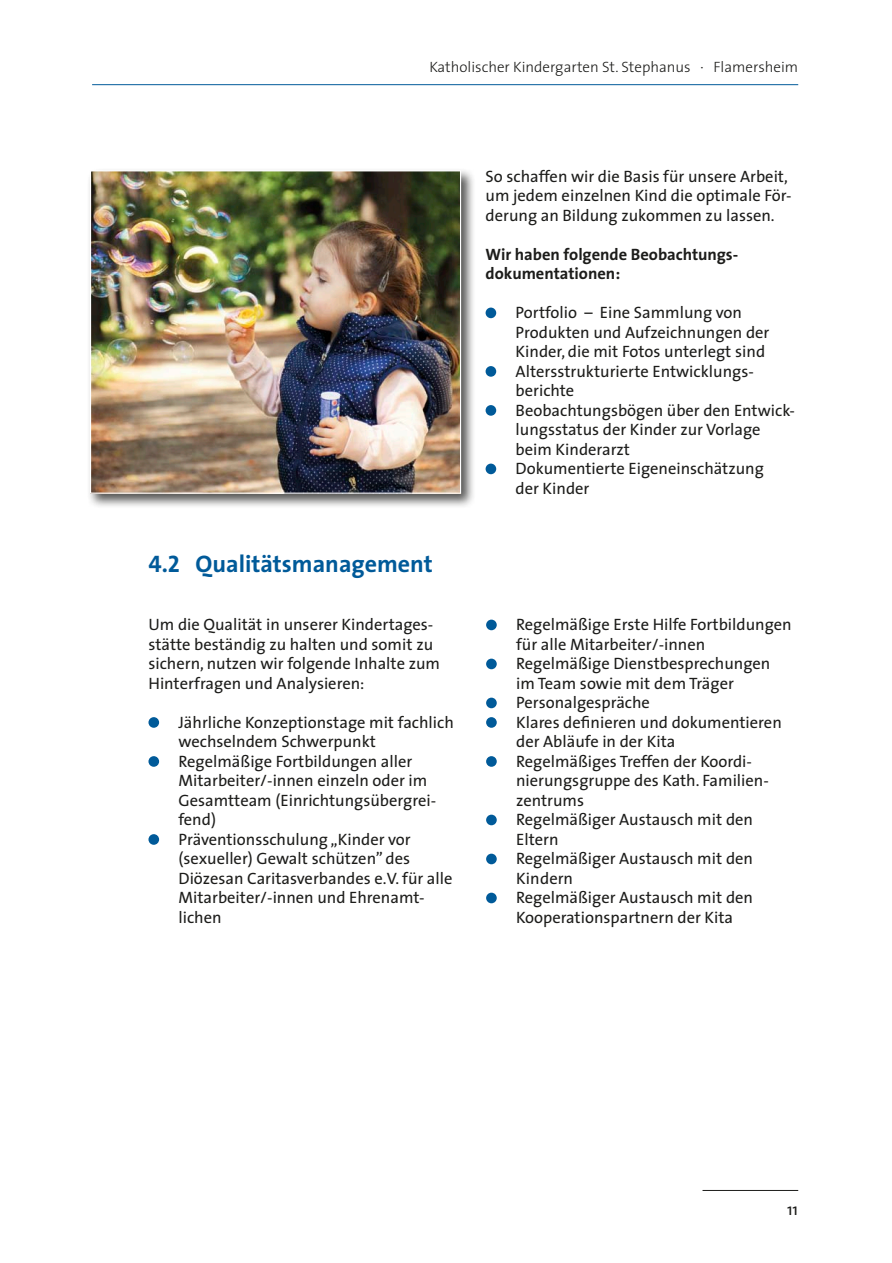
<style>
.page{position:relative;width:892px;height:1263px;background:#fff}
.page>*{position:absolute;margin:0;border:0;box-sizing:border-box;transform-origin:0 0}
.t1{font:700 24px "The Sans";color:#005a99}
.t2{font:16.5px/19.5px "The Sans";color:#1c1c1a}
.t3{font:700 16.5px/19.5px "The Sans";color:#1c1c1a}
.t4{font:300 15px "The Sans";color:#1c1c1a}
.s1{font-family:"The Sans Bold Caps";font-weight:400}
</style>
<div class="page">
<hr style="left:92px;top:84px;width:706px;height:1px;background:#005a99">
<hr style="left:702px;top:1190px;width:96px;height:1px;background:#1c1c1a">
<div style="left:485px;top:308px;width:11px;height:10px;background:#005a99;border-radius:50%"></div>
<div style="left:485px;top:366px;width:11px;height:11px;background:#005a99;border-radius:50%"></div>
<div style="left:485px;top:405px;width:11px;height:11px;background:#005a99;border-radius:50%"></div>
<div style="left:485px;top:464px;width:11px;height:10px;background:#005a99;border-radius:50%"></div>
<div style="left:87px;top:167px;width:389px;height:342px;background:#1c1c1a;opacity:.75"></div>
<img style="left:92px;top:172px;width:367px;height:320px">
<div style="left:90px;top:170px;width:371px;height:324px;border:1px solid #fff"></div>
<div style="left:148px;top:717px;width:11px;height:11px;background:#005a99;border-radius:50%"></div>
<div style="left:148px;top:756px;width:11px;height:11px;background:#005a99;border-radius:50%"></div>
<div style="left:148px;top:834px;width:11px;height:11px;background:#005a99;border-radius:50%"></div>
<div style="left:486px;top:620px;width:11px;height:10px;background:#005a99;border-radius:50%"></div>
<div style="left:486px;top:659px;width:11px;height:10px;background:#005a99;border-radius:50%"></div>
<div style="left:486px;top:698px;width:11px;height:10px;background:#005a99;border-radius:50%"></div>
<div style="left:486px;top:717px;width:11px;height:11px;background:#005a99;border-radius:50%"></div>
<div style="left:486px;top:756px;width:11px;height:11px;background:#005a99;border-radius:50%"></div>
<div style="left:486px;top:815px;width:11px;height:10px;background:#005a99;border-radius:50%"></div>
<div style="left:486px;top:854px;width:11px;height:10px;background:#005a99;border-radius:50%"></div>
<div style="left:486px;top:893px;width:11px;height:10px;background:#005a99;border-radius:50%"></div>
<p class="t4" style="left:429px;top:54px;width:370px">Katholischer Kindergarten St. Stephanus · Flamersheim</p>
<h1 class="t1" style="left:148px;top:543px;width:286px"><span class="s1">4.2</span> Qualitätsmanagement</h1>
<p class="t2" style="left:148px;top:614px;width:293px">Um die Qualität in unserer Kindertages&shy;stätte beständig zu halten und somit zu sichern, nutzen wir folgende Inhalte zum Hinterfragen und Analysieren:</p>
<p class="t2" style="left:178px;top:712px;width:277px">Jährliche Konzeptionstage mit fachlich wechselndem Schwerpunkt<br>Regelmäßige Fortbildungen aller<br>Mitarbeiter/-innen einzeln oder im<br>Gesamtteam (Einrichtungsübergrei&shy;fend)<br>Präventionsschulung „Kinder vor (sexueller) Gewalt schützen” des<br>Diözesan Caritasverbandes e.V. für alle<br>Mitarbeiter/-innen und Ehrenamt&shy;lichen</p>
<p class="t2" style="left:485px;top:166px;width:307px">So schaffen wir die Basis für unsere Arbeit, um jedem einzelnen Kind die optimale För&shy;derung an Bildung zukommen zu lassen.</p>
<p class="t3" style="left:485px;top:244px;width:254px">Wir haben folgende Beobachtungs&shy;dokumentationen:</p>
<p class="t2" style="left:515px;top:302px;width:281px">Portfolio – Eine Sammlung von<br>Produkten und Aufzeichnungen der<br>Kinder, die mit Fotos unterlegt sind<br>Altersstrukturierte Entwicklungs&shy;berichte<br>Beobachtungsbögen über den Entwick&shy;lungsstatus der Kinder zur Vorlage beim Kinderarzt<br>Dokumentierte Eigeneinschätzung<br>der Kinder</p>
<p class="t2" style="left:516px;top:614px;width:277px">Regelmäßige Erste Hilfe Fortbildungen für alle Mitarbeiter/-innen<br>Regelmäßige Dienstbesprechungen im Team sowie mit dem Träger<br>Personalgespräche<br>Klares definieren und dokumentieren der Abläufe in der Kita<br>Regelmäßiges Treffen der Koordi&shy;nierungsgruppe des Kath. Familien&shy;zentrums<br>Regelmäßiger Austausch mit den<br>Eltern<br>Regelmäßiger Austausch mit den<br>Kindern<br>Regelmäßiger Austausch mit den<br>Kooperationspartnern der Kita</p>
<p class="t2" style="left:787px;top:1199px;width:12px">11</p>
</div>
